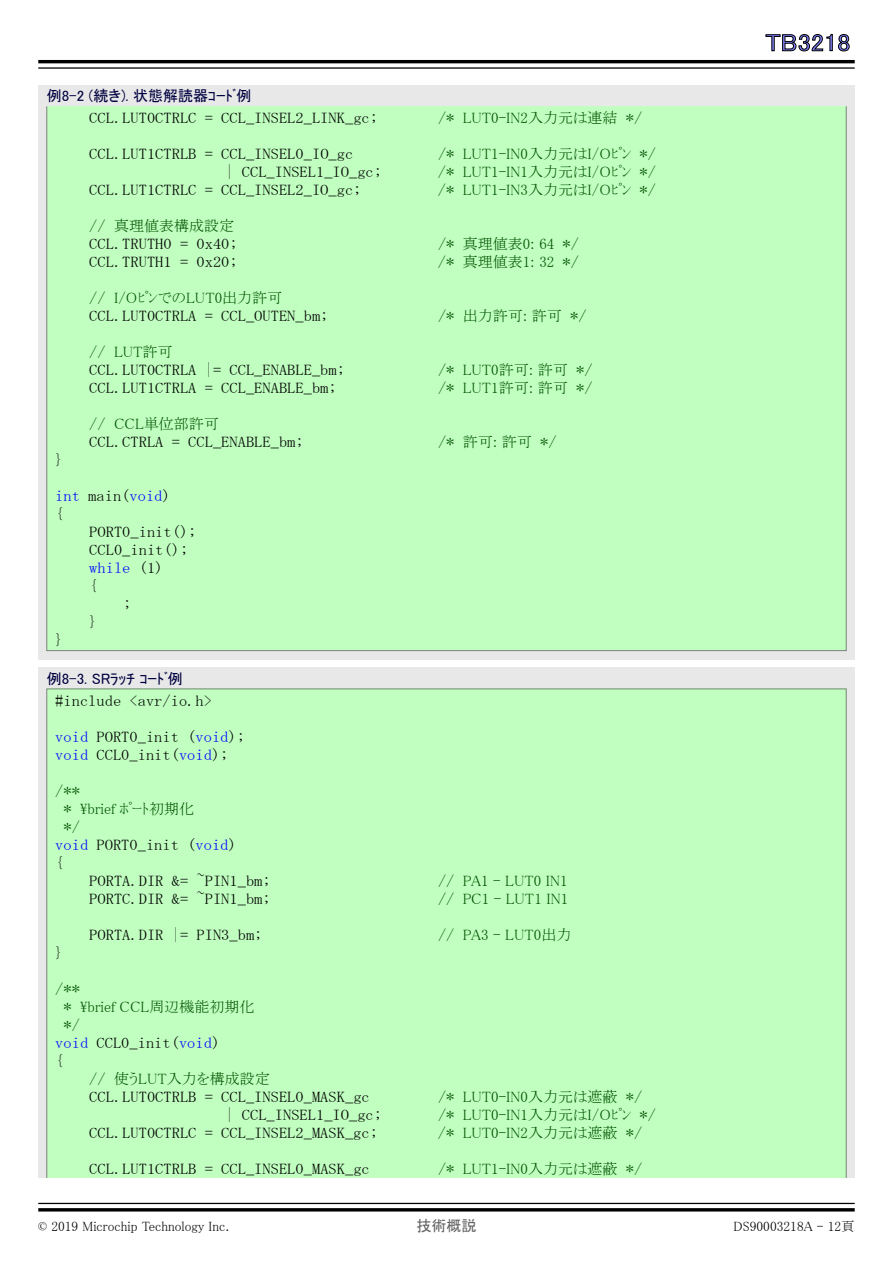
<style>
.page{position:relative;width:893px;height:1263px;background:#fff}
.page>*{position:absolute;margin:0;border:0;box-sizing:border-box;transform-origin:0 0}
.t1{font:24px "MS P Gothic";color:#8080ff;scale:1.1 1}
.t2{font:15px/18px "MS Mincho";color:#000;scale:1.1 1}
.t3{font:15px "MS P Mincho";color:#005000}
.t4{font:15px "MS P Gothic";color:#000040}
.t5{font:15px/18px "MS Mincho";color:#00f;scale:1.1 1}
.t6{font:15px "MS Mincho";color:#005000;scale:1.1 1}
.t7{font:15px "MS P Gothic";color:#646464}
.t8{font:13.5px "MS P Mincho";color:#000}
.s1{font-family:"MS Mincho"}
.s2{color:#000}
.s3{color:#00f}
.s4{color:#005000}
</style>
<div class="page">
<svg style="left:766px;top:34px;width:84px;height:17px"></svg>
<hr style="left:38px;top:60px;width:817px;height:3px;background:#000">
<hr style="left:38px;top:67px;width:817px;height:2px;background:#000">
<hr style="left:38px;top:1203px;width:817px;height:1px;background:#000">
<hr style="left:38px;top:1208px;width:817px;height:3px;background:#000">
<div style="left:38px;top:85px;width:817px;height:574px;background:#e8e8e8"></div>
<div style="left:47px;top:106px;width:799px;height:545px;background:#c0ffc0"></div>
<div style="left:38px;top:668px;width:817px;height:510px;background:#e8e8e8"></div>
<div style="left:47px;top:689px;width:799px;height:489px;background:#c0ffc0"></div>
<p class="t4" style="left:47px;top:88px;width:206px">例8-2 (続き). 状態解読器ｺｰﾄﾞ例</p>
<p class="t2" style="left:89px;top:109px;width:264px">CCL.LUT0CTRLC = CCL_INSEL2_LINK_gc;</p>
<p class="t3" style="left:438px;top:110px;width:206px"><span class="s1">/*</span> LUT0-IN2入力元は連結 <span class="s1">*/</span></p>
<p class="t2" style="left:89px;top:145px;width:242px">CCL.LUT1CTRLB = CCL_INSEL0_IO_gc</p>
<p class="t3" style="left:438px;top:146px;width:220px"><span class="s1">/*</span> LUT1-IN0入力元はI/Oﾋﾟﾝ <span class="s1">*/</span></p>
<p class="t2" style="left:225px;top:163px;width:144px">| CCL_INSEL1_IO_gc;</p>
<p class="t3" style="left:438px;top:164px;width:220px"><span class="s1">/*</span> LUT1-IN1入力元はI/Oﾋﾟﾝ <span class="s1">*/</span></p>
<p class="t2" style="left:89px;top:181px;width:249px">CCL.LUT1CTRLC = CCL_INSEL2_IO_gc;</p>
<p class="t3" style="left:438px;top:182px;width:220px"><span class="s1">/*</span> LUT1-IN3入力元はI/Oﾋﾟﾝ <span class="s1">*/</span></p>
<p class="t3" style="left:89px;top:218px;width:146px"><span class="s1">//</span> 真理値表構成設定</p>
<p class="t2" style="left:89px;top:235px;width:137px">CCL.TRUTH0 = 0x40;</p>
<p class="t3" style="left:438px;top:236px;width:143px"><span class="s1">/*</span> 真理値表0: 64 <span class="s1">*/</span></p>
<p class="t2" style="left:89px;top:253px;width:137px">CCL.TRUTH1 = 0x20;</p>
<p class="t3" style="left:438px;top:254px;width:143px"><span class="s1">/*</span> 真理値表1: 32 <span class="s1">*/</span></p>
<p class="t3" style="left:89px;top:290px;width:194px"><span class="s1">//</span> I/OﾋﾟﾝでのLUT0出力許可</p>
<p class="t2" style="left:89px;top:307px;width:219px">CCL.LUT0CTRLA = CCL_OUTEN_bm;</p>
<p class="t3" style="left:438px;top:308px;width:150px"><span class="s1">/*</span> 出力許可: 許可 <span class="s1">*/</span></p>
<p class="t3" style="left:89px;top:344px;width:85px"><span class="s1">//</span> LUT許可</p>
<p class="t2" style="left:89px;top:361px;width:234px">CCL.LUT0CTRLA |= CCL_ENABLE_bm;</p>
<p class="t3" style="left:438px;top:362px;width:156px"><span class="s1">/*</span> LUT0許可: 許可 <span class="s1">*/</span></p>
<p class="t2" style="left:89px;top:379px;width:227px">CCL.LUT1CTRLA = CCL_ENABLE_bm;</p>
<p class="t3" style="left:438px;top:380px;width:156px"><span class="s1">/*</span> LUT1許可: 許可 <span class="s1">*/</span></p>
<p class="t3" style="left:89px;top:416px;width:131px"><span class="s1">//</span> CCL単位部許可</p>
<p class="t2" style="left:89px;top:433px;width:197px">CCL.CTRLA = CCL_ENABLE_bm;</p>
<p class="t3" style="left:438px;top:434px;width:120px"><span class="s1">/*</span> 許可: 許可 <span class="s1">*/</span></p>
<p class="t2" style="left:55px;top:451px;width:9px">}</p>
<p class="t5" style="left:55px;top:487px;width:106px">int <span class="s2">main(</span>void<span class="s2">) {</span></p>
<p class="t2" style="left:89px;top:523px;width:99px">PORT0_init();</p>
<p class="t2" style="left:89px;top:541px;width:92px">CCL0_init();</p>
<p class="t5" style="left:89px;top:559px;width:69px">while <span class="s2">(1)</span></p>
<p class="t2" style="left:89px;top:577px;width:9px">{</p>
<p class="t2" style="left:123px;top:595px;width:9px">;</p>
<p class="t2" style="left:89px;top:613px;width:9px">}</p>
<p class="t2" style="left:55px;top:631px;width:9px">}</p>
<p class="t4" style="left:47px;top:671px;width:138px">例8-3. SRﾗｯﾁ ｺｰﾄﾞ例</p>
<p class="t2" style="left:55px;top:691px;width:144px">#include &lt;avr/io.h&gt;</p>
<p class="t2" style="left:55px;top:727px;width:174px"><span class="s3">void</span> PORT0_init (<span class="s3">void</span>); <span class="s3">void</span> CCL0_init(<span class="s3">void</span>);</p>
<p class="t6" style="left:55px;top:783px;width:24px">/**</p>
<p class="t3" style="left:64px;top:801px;width:132px"><span class="s1">*</span> \brief ﾎﾟｰﾄ初期化</p>
<p class="t2" style="left:55px;top:817px;width:166px;text-indent:8px"><span class="s4">*/<br></span><span class="s3">void</span> PORT0_init (<span class="s3">void</span>) {</p>
<p class="t2" style="left:89px;top:871px;width:167px">PORTA.DIR &amp;= ~PIN1_bm;</p>
<p class="t3" style="left:438px;top:873px;width:131px"><span class="s1">//</span> PA1 - LUT0 IN1</p>
<p class="t2" style="left:89px;top:889px;width:167px">PORTC.DIR &amp;= ~PIN1_bm;</p>
<p class="t3" style="left:438px;top:891px;width:132px"><span class="s1">//</span> PC1 - LUT1 IN1</p>
<p class="t2" style="left:89px;top:925px;width:159px">PORTA.DIR |= PIN3_bm;</p>
<p class="t3" style="left:438px;top:927px;width:135px"><span class="s1">//</span> PA3 - LUT0出力</p>
<p class="t2" style="left:55px;top:943px;width:9px">}</p>
<p class="t6" style="left:55px;top:981px;width:24px">/**</p>
<p class="t3" style="left:64px;top:999px;width:192px"><span class="s1">*</span> \brief CCL周辺機能初期化</p>
<p class="t2" style="left:55px;top:1015px;width:151px;text-indent:8px"><span class="s4">*/<br></span><span class="s3">void</span> CCL0_init(<span class="s3">void</span>) {</p>
<p class="t3" style="left:89px;top:1071px;width:182px"><span class="s1">//</span> 使うLUT入力を構成設定</p>
<p class="t2" style="left:89px;top:1087px;width:257px">CCL.LUT0CTRLB = CCL_INSEL0_MASK_gc</p>
<p class="t3" style="left:438px;top:1089px;width:206px"><span class="s1">/*</span> LUT0-IN0入力元は遮蔽 <span class="s1">*/</span></p>
<p class="t2" style="left:225px;top:1105px;width:144px">| CCL_INSEL1_IO_gc;</p>
<p class="t3" style="left:438px;top:1107px;width:220px"><span class="s1">/*</span> LUT0-IN1入力元はI/Oﾋﾟﾝ <span class="s1">*/</span></p>
<p class="t2" style="left:89px;top:1123px;width:264px">CCL.LUT0CTRLC = CCL_INSEL2_MASK_gc;</p>
<p class="t3" style="left:438px;top:1125px;width:206px"><span class="s1">/*</span> LUT0-IN2入力元は遮蔽 <span class="s1">*/</span></p>
<p class="t2" style="left:89px;top:1159px;width:257px">CCL.LUT1CTRLB = CCL_INSEL0_MASK_gc</p>
<p class="t3" style="left:438px;top:1161px;width:206px"><span class="s1">/*</span> LUT1-IN0入力元は遮蔽 <span class="s1">*/</span></p>
<h1 class="t1" style="left:765px;top:30px;width:79px">TB3218</h1>
<p class="t8" style="left:38px;top:1219px;width:193px">© 2019 Microchip Technology Inc.</p>
<p class="t7" style="left:416px;top:1218px;width:61px">技術概説</p>
<p class="t8" style="left:734px;top:1219px;width:123px">DS90003218A - 12頁</p>
</div>
